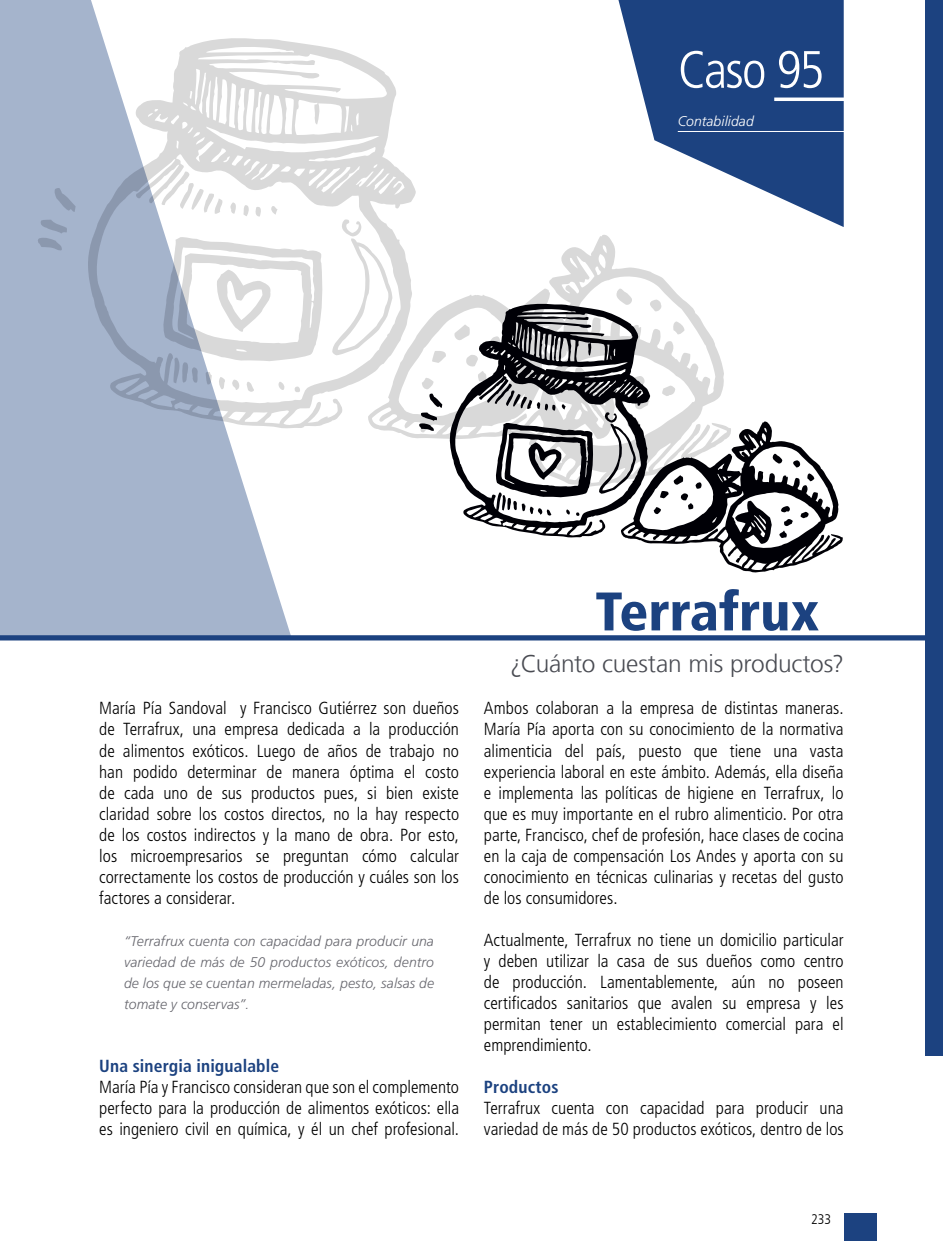
<style>
.page{position:relative;width:943px;height:1241px;background:#fff}
.page>*{position:absolute;margin:0;border:0;box-sizing:border-box;transform-origin:0 0}
.t1{font:900 condensed 54.25px "Frutiger";color:#1c4280}
.t2{font:300 condensed 52.5px "Frutiger";letter-spacing:-.04em;color:#fff}
.t3{font:300 24.5px "Frutiger LT";letter-spacing:-.015em;color:#494b52}
.t4{font:300 condensed 17.5px/21px "Frutiger";color:#000001;text-align:justify}
.t5{font:700 condensed 17.5px "Frutiger";letter-spacing:.01em;color:#1c4280}
.t6{font:italic 300 14px/21px "Frutiger";letter-spacing:.005em;color:#68686f;text-align:justify}
.t7{font:italic 300 14px "Frutiger";letter-spacing:.005em;color:#fff}
.t8{font:300 condensed 14px "Frutiger LT";color:#000001}
</style>
<div class="page">
<div style="left:925px;top:0;width:18px;height:1055px;background:#1c4280"></div>
<div style="left:843px;top:1212px;width:33px;height:28px;background:#1c4280"></div>
<svg style="left:291px;top:42px;width:125px;height:386px"></svg>
<svg style="left:367px;top:233px;width:357px;height:206px"></svg>
<svg style="left:332px;top:219px;width:60px;height:136px"></svg>
<svg style="left:614px;top:287px;width:19px;height:16px"></svg>
<svg style="left:650px;top:299px;width:13px;height:13px"></svg>
<svg style="left:673px;top:321px;width:11px;height:14px"></svg>
<svg style="left:432px;top:350px;width:15px;height:13px"></svg>
<svg style="left:291px;top:237px;width:32px;height:156px"></svg>
<svg style="left:0;top:0;width:291px;height:635px;fill:#a5b4cc"></svg>
<div style="left:0;top:635px;width:943px;height:5px;background:#1c4280"></div>
<svg style="left:618px;top:0;width:225px;height:227px;fill:#1c4280"></svg>
<hr style="left:774px;top:97px;width:138px;height:4px;background:#fff">
<hr style="left:677px;top:131px;width:234px;height:1px;background:#fff">
<svg style="left:448px;top:303px;width:202px;height:235px"></svg>
<svg style="left:495px;top:383px;width:70px;height:28px;background:#a0a0a1"></svg>
<svg style="left:419px;top:377px;width:23px;height:55px"></svg>
<svg style="left:494px;top:422px;width:99px;height:94px"></svg>
<svg style="left:599px;top:375px;width:244px;height:198px"></svg>
<h2 class="t2" style="left:677px;top:40px;width:148px">Caso 95</h2>
<p class="t7" style="left:677px;top:113px;width:77px">Contabilidad</p>
<p class="t4" style="left:99px;top:698px;width:361px">María Pía Sandoval y Francisco Gutiérrez son dueños de Terrafrux, una empresa dedicada a la producción de alimentos exóticos. Luego de años de trabajo no han podido determinar de manera óptima el costo de cada uno de sus productos pues, si bien existe claridad sobre los costos directos, no la hay respecto de los costos indirectos y la mano de obra. Por esto, los microempresarios se preguntan cómo calcular correctamente los costos de producción y cuáles son los factores a considerar.</p>
<p class="t6" style="left:124px;top:930px;width:311px">“Terrafrux cuenta con capacidad para producir una variedad de más de 50 productos exóticos, dentro de los que se cuentan mermeladas, pesto, salsas de tomate y conservas”.</p>
<p class="t5" style="left:99px;top:1055px;width:181px">Una sinergia inigualable</p>
<p class="t4" style="left:99px;top:1076px;width:361px">María Pía y Francisco consideran que son el complemento perfecto para la producción de alimentos exóticos: ella es ingeniero civil en química, y él un chef profesional.</p>
<h1 class="t1" style="left:595px;top:579px;width:225px">Terrafrux</h1>
<h3 class="t3" style="left:510px;top:650px;width:335px">¿Cuánto cuestan mis productos?</h3>
<p class="t4" style="left:484px;top:698px;width:361px">Ambos colaboran a la empresa de distintas maneras.<br>María Pía aporta con su conocimiento de la normativa alimenticia del país, puesto que tiene una vasta experiencia laboral en este ámbito. Además, ella diseña e implementa las políticas de higiene en Terrafrux, lo que es muy importante en el rubro alimenticio. Por otra parte, Francisco, chef de profesión, hace clases de cocina en la caja de compensación Los Andes y aporta con su conocimiento en técnicas culinarias y recetas del gusto de los consumidores.</p>
<p class="t4" style="left:484px;top:929px;width:361px">Actualmente, Terrafrux no tiene un domicilio particular y deben utilizar la casa de sus dueños como centro de producción. Lamentablemente, aún no poseen certificados sanitarios que avalen su empresa y les permitan tener un establecimiento comercial para el emprendimiento.</p>
<p class="t5" style="left:484px;top:1076px;width:76px">Productos</p>
<p class="t4" style="left:484px;top:1097px;width:361px">Terrafrux cuenta con capacidad para producir una variedad de más de 50 productos exóticos, dentro de los</p>
<p class="t8" style="left:811px;top:1210px;width:22px">233</p>
</div>
